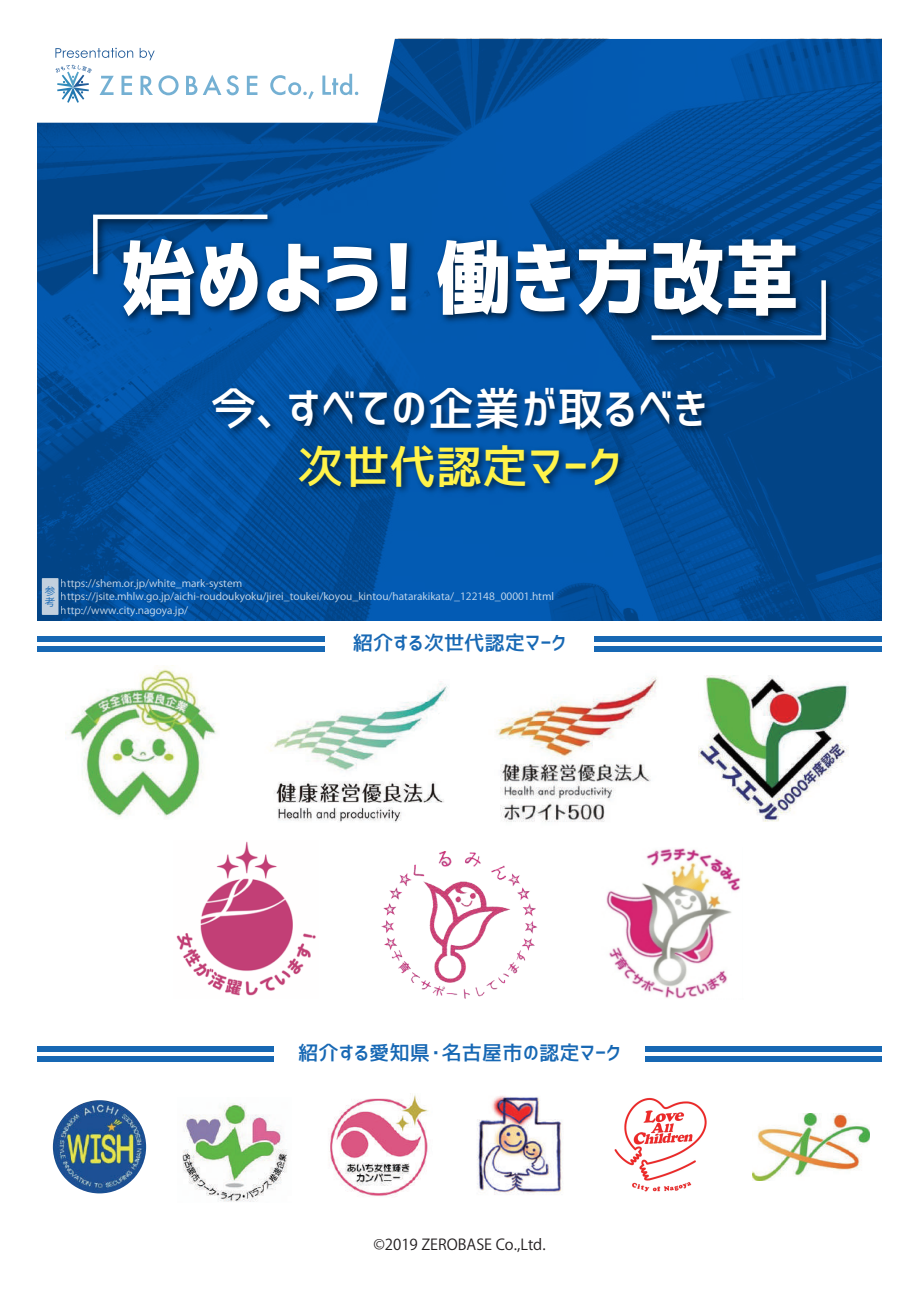
<style>
.page{position:relative;width:919px;height:1289px;background:#fff}
.page>*{position:absolute;margin:0;border:0;box-sizing:border-box;transform-origin:0 0}
.t1{font:46.2px "Corporate Logo Medium";color:#fff}
.t2{font:46.2px "Corporate Logo Medium";color:#fff34a}
.t3{font:20.25px "Corporate Logo Medium";color:#1768b4}
.t4{font:15px "Koz Go Pr 6 N";color:#231f20}
.t5{font:10.5px/10.5px "Koz Go Pr 6 N";color:#1768b4}
.t6{font:10.05px/13.5px "Koz Go Pr 6 N";color:#fff;scale:1.05 1}
</style>
<div class="page">
<svg style="left:37px;top:39px;width:844px;height:581px;background:#024f9c"></svg>
<img style="left:117px;top:233px;width:690px;height:95px">
<svg style="left:327px;top:247px;width:50px;height:64px"></svg>
<svg style="left:390px;top:243px;width:17px;height:67px"></svg>
<svg style="left:437px;top:240px;width:71px;height:75px"></svg>
<svg style="left:516px;top:244px;width:54px;height:67px"></svg>
<img style="left:204px;top:379px;width:516px;height:127px">
<svg style="left:37px;top:39px;width:358px;height:84px"></svg>
<img style="left:87px;top:209px;width:192px;height:77px">
<svg style="left:91px;top:212px;width:228px;height:104px"></svg>
<img style="left:645px;top:274px;width:192px;height:78px">
<svg style="left:578px;top:239px;width:250px;height:103px"></svg>
<img style="left:381px;top:851px;width:156px;height:147px">
<img style="left:65px;top:665px;width:152px;height:152px">
<img style="left:698px;top:676px;width:150px;height:145px">
<img style="left:176px;top:841px;width:140px;height:155px">
<img style="left:496px;top:676px;width:161px;height:146px">
<img style="left:270px;top:681px;width:179px;height:90px">
<img style="left:274px;top:781px;width:170px;height:41px">
<img style="left:606px;top:848px;width:135px;height:151px">
<div style="left:37px;top:636px;width:844px;height:6px;background:#1768b4"></div>
<div style="left:37px;top:646px;width:844px;height:6px;background:#1768b4"></div>
<div style="left:325px;top:627px;width:268px;height:34px;background:#fff"></div>
<div style="left:37px;top:1046px;width:844px;height:6px;background:#1768b4"></div>
<div style="left:37px;top:1055px;width:844px;height:6px;background:#1768b4"></div>
<div style="left:274px;top:1037px;width:371px;height:33px;background:#fff"></div>
<img style="left:53px;top:1100px;width:93px;height:93px;border-radius:47px">
<div style="left:42px;top:578px;width:16px;height:37px;background:#c2d0de"></div>
<img style="left:182px;top:1103px;width:105px;height:99px">
<img style="left:477px;top:1096px;width:85px;height:99px">
<img style="left:329px;top:1095px;width:100px;height:101px">
<img style="left:752px;top:1113px;width:117px;height:67px">
<img style="left:614px;top:1097px;width:93px;height:95px">
<h1 class="t1" style="left:210px;top:378px;width:499px">今、すべての企業が取るべき</h1>
<h1 class="t2" style="left:297px;top:435px;width:326px">次世代認定マーク</h1>
<p class="t6" style="left:61px;top:576px;width:471px">https://shem.or.jp/white_mark-system https://jsite.mhlw.go.jp/aichi-roudoukyoku/jirei_toukei/koyou_kintou/hatarakikata/_122148_00001.html http://www.city.nagoya.jp/</p>
<h2 class="t3" style="left:353px;top:629px;width:215px">紹介する次世代認定マーク</h2>
<p class="t5" style="left:45px;top:586px;width:12px">参考</p>
<h2 class="t3" style="left:298px;top:1039px;width:324px">紹介する愛知県・名古屋市の認定マーク</h2>
<h3 class="t4" style="left:373px;top:1236px;width:174px">©2019 ZEROBASE Co.,Ltd.</h3>
</div>
